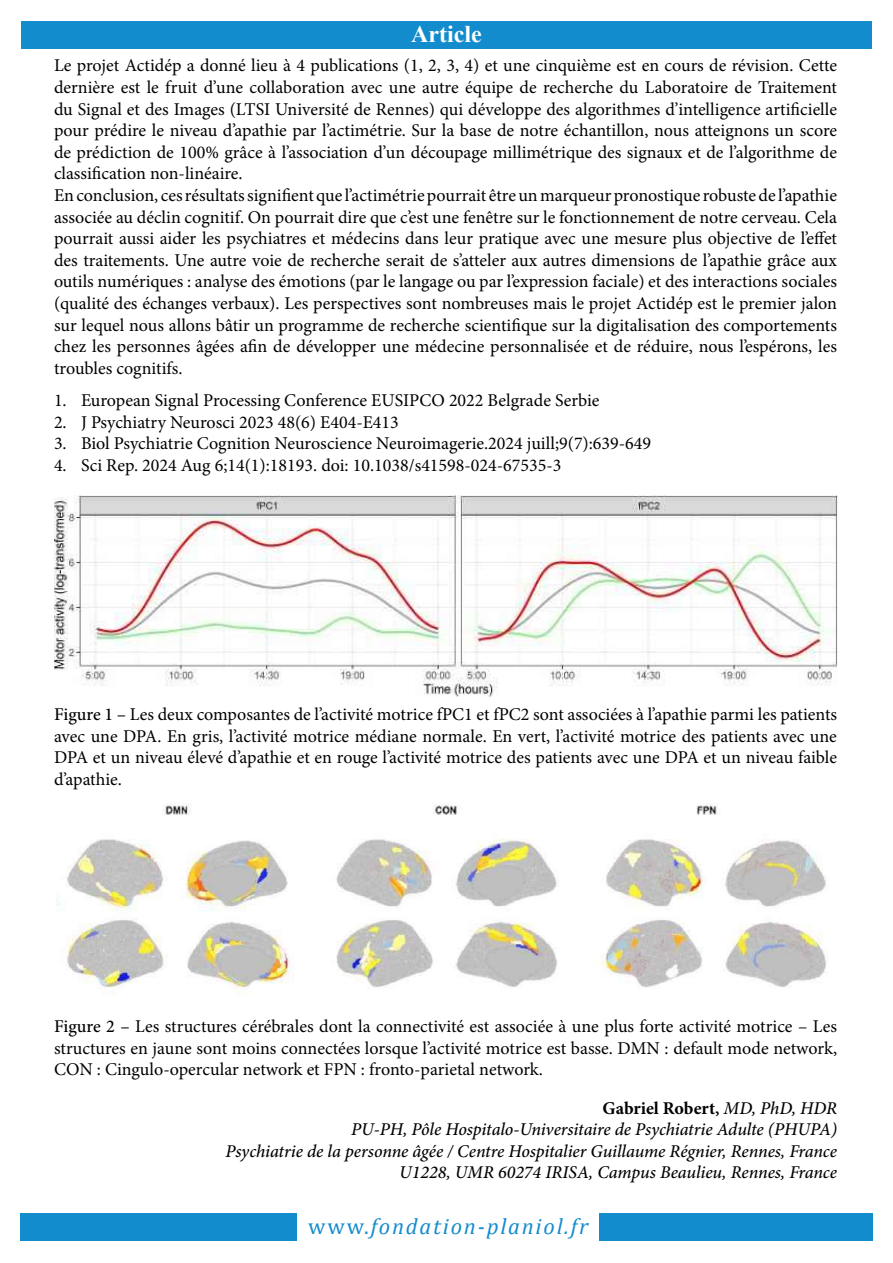
<style>
.page{position:relative;width:893px;height:1263px;background:#fff}
.page>*{position:absolute;margin:0;border:0;box-sizing:border-box;transform-origin:0 0}
.t1{font:700 24px "Times New Roman";color:#fff}
.t2{font:italic 22.5px "Cambria";letter-spacing:.08em;color:#138ccd}
.t3{font:18px/21.6px "Minion Pro";color:#000;text-align:justify}
.t4{font:italic 500 18px/21.6px "Minion Pro";letter-spacing:-.005em;color:#000;text-align:right}
.s1{font-weight:500}
.s2{font-weight:700;font-style:normal}
.s3{font-weight:600;font-style:normal}
.s4{font-style:normal}
</style>
<div class="page">
<div style="left:21px;top:21px;width:851px;height:27px;background:#138ccd"></div>
<img style="left:56px;top:803px;width:770px;height:192px">
<img style="left:68px;top:496px;width:769px;height:167px">
<img style="left:77px;top:663px;width:760px;height:33px">
<img style="left:55px;top:497px;width:12px;height:173px">
<div style="left:20px;top:1214px;width:276px;height:27px;background:#138ccd"></div>
<div style="left:599px;top:1213px;width:273px;height:27px;background:#138ccd"></div>
<h1 class="t1" style="left:411px;top:18px;width:72px">Article</h1>
<p class="t3" style="left:54px;top:55px;width:785px;text-align:left">Le projet Actidép a donné lieu à 4 publications (1, 2, 3, 4) et une cinquième est en cours de révision. Cette dernière est le fruit d’une collaboration avec une autre équipe de recherche du Laboratoire de Traitement du Signal et des Images (LTSI Université de Rennes) qui développe des algorithmes d’intelligence artificielle pour prédire le niveau d’apathie par l’actimétrie. Sur la base de notre échantillon, nous atteignons un score de prédiction de 100% grâce à l’association d’un découpage millimétrique des signaux et de l’algorithme de classification non-linéaire.<br>En conclusion, ces résultats signifient que l’actimétrie pourrait être un marqueur pronostique robuste de l’apathie associée au déclin cognitif. On pourrait dire que c’est une fenêtre sur le fonctionnement de notre cerveau. Cela pourrait aussi aider les psychiatres et médecins dans leur pratique avec une mesure plus objective de l’effet des traitements. Une autre voie de recherche serait de s’atteler aux autres dimensions de l’apathie grâce aux outils numériques : analyse des émotions (par le langage ou par l’expression faciale) et des interactions sociales (qualité des échanges verbaux). Les perspectives sont nombreuses mais le projet Actidép est le premier jalon sur lequel nous allons bâtir un programme de recherche scientifique sur la digitalisation des comportements chez les personnes âgées afin de développer une médecine personnalisée et de réduire, nous l’espérons, les troubles cognitifs.</p>
<p class="t3" style="left:54px;top:389px;width:547px">1. European Signal Processing Conference EUSIPCO 2022 Belgrade Serbie</p>
<p class="t3" style="left:54px;top:411px;width:346px">2. J Psychiatry Neurosci 2023 48(6) E404-E413</p>
<p class="t3" style="left:54px;top:433px;width:599px">3. Biol Psychiatrie Cognition Neuroscience Neuroimagerie.2024 juill;9(7):639-649</p>
<p class="t3" style="left:54px;top:454px;width:509px">4. Sci Rep. 2024 Aug 6;14(1):18193. doi: 10.1038/s41598-024-67535-3</p>
<p class="t3" style="left:54px;top:704px;width:785px"><span class="s1">Figure 1 –</span> Les deux composantes de l’activité motrice fPC1 et fPC2 sont associées à l’apathie parmi les patients avec une DPA. En gris, l’activité motrice médiane normale. En vert, l’activité motrice des patients avec une DPA et un niveau élevé d’apathie et en rouge l’activité motrice des patients avec une DPA et un niveau faible d’apathie.</p>
<p class="t3" style="left:54px;top:1015px;width:785px"><span class="s1">Figure 2 –</span> Les structures cérébrales dont la connectivité est associée à une plus forte activité motrice – Les structures en jaune sont moins connectées lorsque l’activité motrice est basse. DMN : default mode network, CON : Cingulo-opercular network et FPN : fronto-parietal network.</p>
<p class="t4" style="left:226px;top:1097px;width:613px"><span class="s2">Gabriel Robert</span><span class="s3">,</span> MD, PhD, HDR<br>PU-PH, Pôle Hospitalo-Universitaire de Psychiatrie Adulte (PHUPA)<br>Psychiatrie de la personne âgée / Centre Hospitalier Guillaume Régnier, Rennes, France U1228, UMR 60274 IRISA, Campus Beaulieu, Rennes, France</p>
<p class="t2" style="left:308px;top:1210px;width:282px"><span class="s4">www.</span>fondation-planiol.fr</p>
</div>
